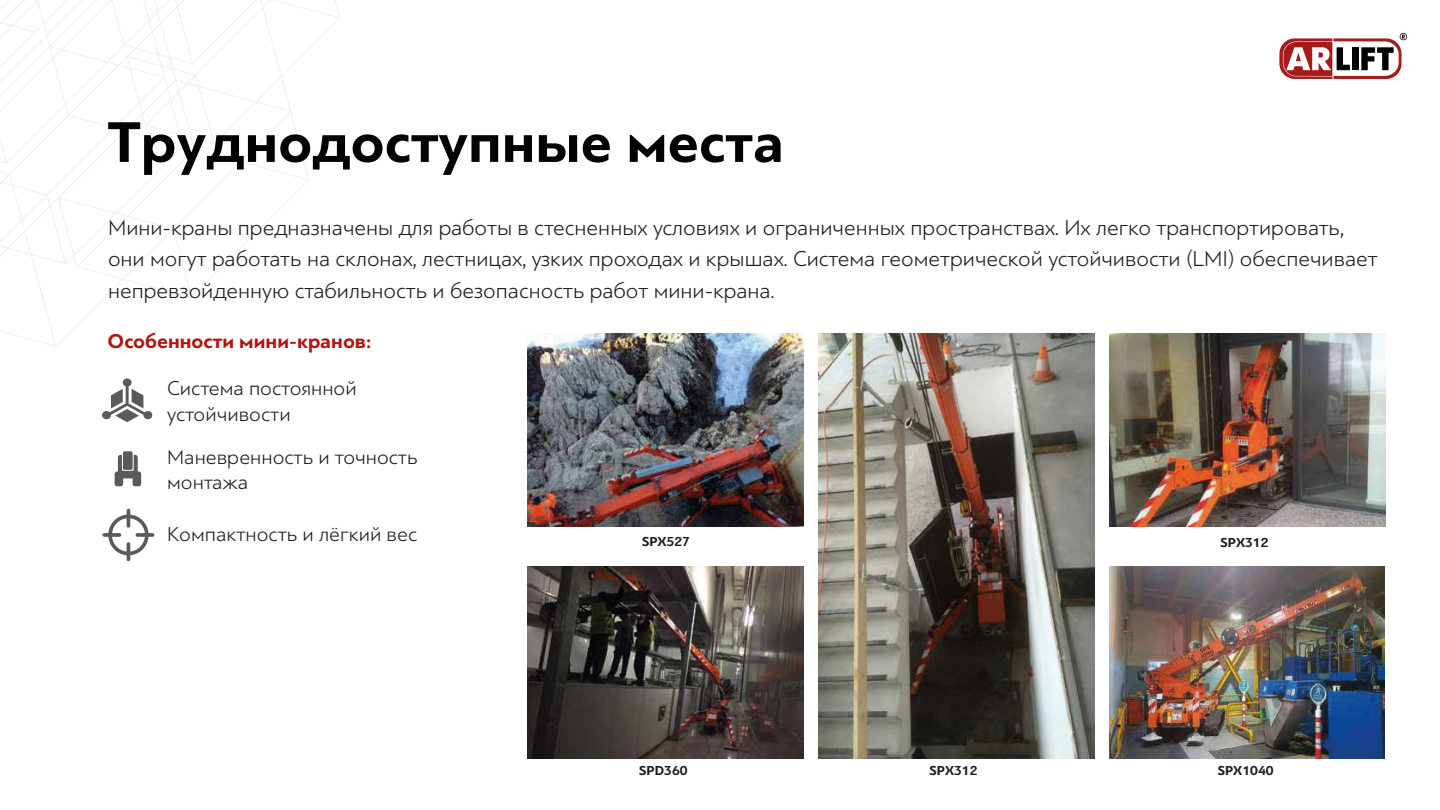
<style>
.page{position:relative;width:1440px;height:810px;background:#fff}
.page>*{position:absolute;margin:0;border:0;box-sizing:border-box;transform-origin:0 0}
.t1{font:700 60px "PF Bague Sans Pro";color:#020204}
.t2{font:300 22.5px/31.5px "PF Bague Sans Pro";color:#1d1d1b}
.t3{font:300 21px/25.2px "PF Bague Sans Pro";color:#1d1d1b}
.t4{font:700 21px "PF Bague Sans Pro";color:#b01613}
.t5{font:700 13.65px "PF Bague Sans Pro";color:#1d1d1b}
</style>
<div class="page">
<img style="left:528px;top:333px;width:275px;height:193px">
<img style="left:1109px;top:566px;width:276px;height:193px">
<img style="left:819px;top:333px;width:275px;height:426px">
<img style="left:528px;top:566px;width:275px;height:193px">
<img style="left:1110px;top:333px;width:275px;height:193px">
<svg style="left:1279px;top:33px;width:128px;height:46px"></svg>
<svg style="left:0;top:0;width:340px;height:346px"></svg>
<div style="left:123px;top:451px;width:10px;height:19px;background:#595a5c"></div>
<svg style="left:115px;top:455px;width:26px;height:31px"></svg>
<svg style="left:102px;top:378px;width:50px;height:44px"></svg>
<svg style="left:103px;top:509px;width:51px;height:52px"></svg>
<h1 class="t1" style="left:107px;top:106px;width:678px">Труднодоступные места</h1>
<p class="t2" style="left:108px;top:212px;width:1271px">Мини-краны предназначены для работы в стесненных условиях и ограниченных пространствах. Их легко транспортировать, они могут работать на склонах, лестницах, узких проходах и крышах. Система геометрической устойчивости (LMI) обеспечивает непревзойденную стабильность и безопасность работ мини-крана.</p>
<p class="t4" style="left:108px;top:328px;width:265px">Особенности мини-кранов:</p>
<p class="t3" style="left:167px;top:376px;width:191px">Система постоянной устойчивости</p>
<p class="t3" style="left:167px;top:445px;width:252px">Маневренность и точность монтажа</p>
<p class="t3" style="left:167px;top:522px;width:252px">Компактность и лёгкий вес</p>
<p class="t5" style="left:642px;top:533px;width:49px">SPX527</p>
<p class="t5" style="left:1221px;top:534px;width:49px">SPX312</p>
<p class="t5" style="left:639px;top:762px;width:50px">SPD360</p>
<p class="t5" style="left:930px;top:762px;width:49px">SPX312</p>
<p class="t5" style="left:1218px;top:762px;width:57px">SPX1040</p>
</div>
